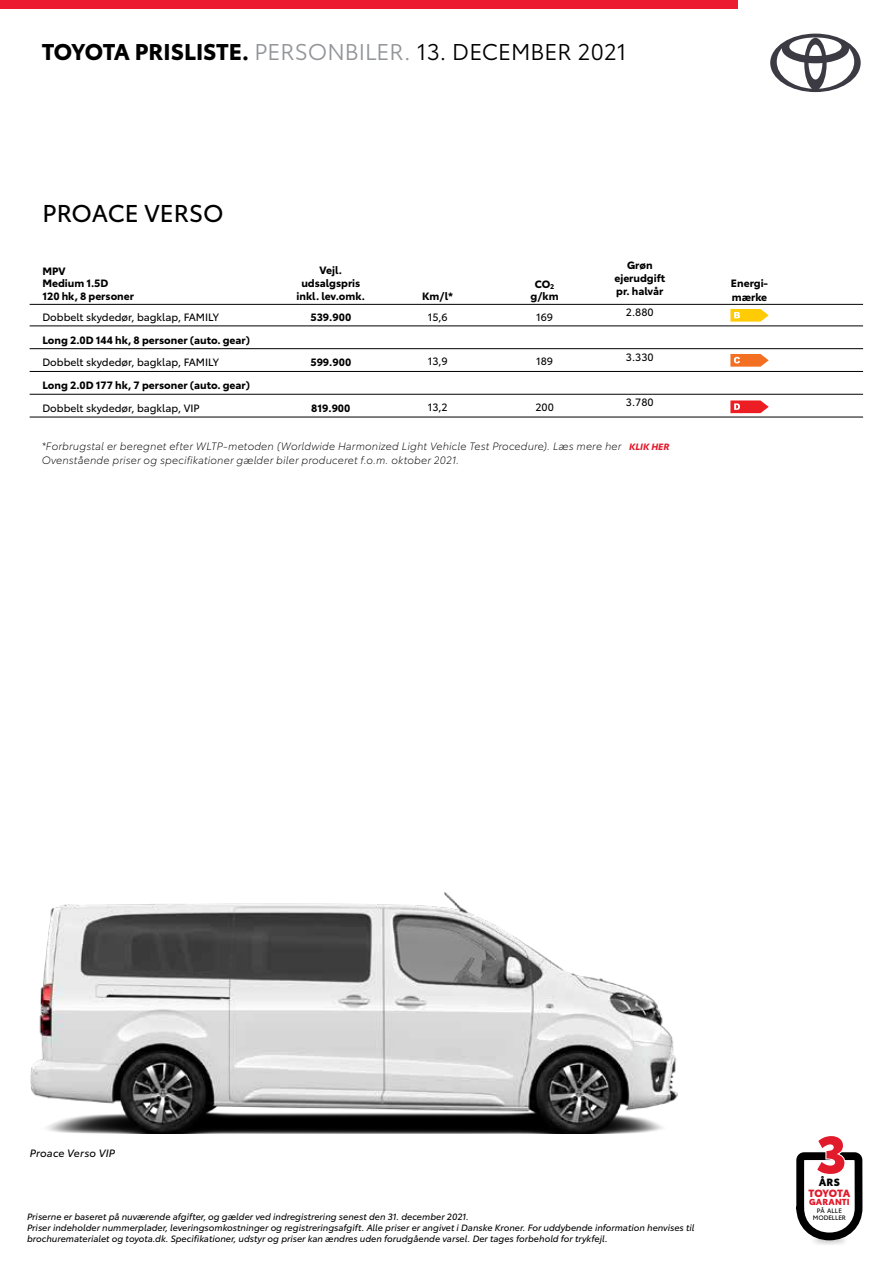
<style>
.page{position:relative;width:893px;height:1263px;background:#fff}
.page>*{position:absolute;margin:0;border:0;box-sizing:border-box;transform-origin:0 0}
.t1{font:900 51.9px "Toyota Type";color:#e11a2c}
.t2{font:24px "Toyota Type";color:#000}
.t3{font:700 22.5px "Toyota Type";color:#000}
.t4{font:700 10.5px/12.6px "Toyota Type";color:#000;text-align:center}
.t5{font:italic 300 10.5px/13.5px "Toyota Type";letter-spacing:.015em;color:#000}
.t6{font:10.5px "Toyota Type";color:#000}
.t7{font:italic 10.5px "Toyota Type";letter-spacing:.02em;color:#000}
.t8{font:900 10.35px "Toyota Type";letter-spacing:-.02em;color:#e11a2c}
.t9{font:900 10.35px "Toyota Type";color:#000}
.t10{font:italic 9px/10.8px "Toyota Type";color:#000}
.t11{font:italic 700 9px "Toyota Type";color:#e11a2c}
.t12{font:900 8.7px "Toyota Type";letter-spacing:.015em;color:#e11a2c}
.t13{font:6.3px/6.9px "Toyota Type";letter-spacing:-.01em;color:#000;text-align:center}
.s1{font-weight:400;color:#939598}
.s2{font-weight:400}
</style>
<div class="page">
<div style="left:809px;top:1234px;width:40px;height:12px;background:#f6f6f6"></div>
<svg style="left:796px;top:1152px;width:67px;height:92px"></svg>
<div style="left:0;top:0;width:738px;height:9px;background:#ed1b2f"></div>
<svg style="left:770px;top:34px;width:91px;height:58px"></svg>
<img style="left:30px;top:892px;width:648px;height:241px">
<hr style="left:30px;top:304px;width:833px;height:1px;background:#000">
<hr style="left:30px;top:325px;width:833px;height:1px;background:#000">
<hr style="left:30px;top:348px;width:833px;height:1px;background:#000">
<hr style="left:30px;top:371px;width:833px;height:1px;background:#000">
<hr style="left:30px;top:394px;width:833px;height:1px;background:#000">
<hr style="left:30px;top:417px;width:833px;height:1px;background:#000">
<svg style="left:730px;top:309px;width:39px;height:13px"></svg>
<svg style="left:730px;top:354px;width:39px;height:13px"></svg>
<svg style="left:730px;top:400px;width:39px;height:13px"></svg>
<h3 class="t3" style="left:42px;top:35px;width:587px">TOYOTA PRISLISTE. <span class="s1">PERSONBILER.</span> <span class="s2">13. DECEMBER 2021</span></h3>
<h2 class="t2" style="left:43px;top:195px;width:183px">PROACE VERSO</h2>
<p class="t4" style="left:42px;top:264px;width:93px;text-align:left">MPV<br>Medium 1.5D<br>120 hk, 8 personer</p>
<p class="t6" style="left:42px;top:309px;width:178px">Dobbelt skydedør, bagklap, FAMILY</p>
<p class="t4" style="left:42px;top:332px;width:209px">Long 2.0D 144 hk, 8 personer (auto. gear)</p>
<p class="t6" style="left:42px;top:355px;width:178px">Dobbelt skydedør, bagklap, FAMILY</p>
<p class="t4" style="left:42px;top:378px;width:209px">Long 2.0D 177 hk, 7 personer (auto. gear)</p>
<p class="t6" style="left:42px;top:400px;width:159px">Dobbelt skydedør, bagklap, VIP</p>
<p class="t4" style="left:297px;top:263px;width:70px">Vejl. udsalgspris inkl. lev.omk.</p>
<p class="t4" style="left:310px;top:310px;width:42px">539.900</p>
<p class="t4" style="left:310px;top:355px;width:42px">599.900</p>
<p class="t4" style="left:311px;top:401px;width:41px">819.900</p>
<p class="t4" style="left:614px;top:258px;width:52px">Grøn ejerudgift pr. halvår</p>
<p class="t6" style="left:626px;top:304px;width:29px">2.880</p>
<p class="t6" style="left:626px;top:349px;width:29px">3.330</p>
<p class="t6" style="left:626px;top:394px;width:29px">3.780</p>
<p class="t4" style="left:731px;top:276px;width:39px">Energi-</p>
<p class="t4" style="left:531px;top:277px;width:30px">CO<sub>2 </sub>g/km</p>
<p class="t6" style="left:536px;top:309px;width:19px">169</p>
<p class="t6" style="left:536px;top:353px;width:19px">189</p>
<p class="t6" style="left:535px;top:400px;width:20px">200</p>
<p class="t4" style="left:422px;top:289px;width:32px">Km/l*</p>
<p class="t4" style="left:732px;top:290px;width:37px">mærke</p>
<p class="t6" style="left:428px;top:309px;width:22px">15,6</p>
<p class="t6" style="left:428px;top:353px;width:22px">13,9</p>
<p class="t6" style="left:428px;top:399px;width:22px">13,2</p>
<p class="t5" style="left:42px;top:439px;width:581px">*Forbrugstal er beregnet efter WLTP-metoden (Worldwide Harmonized Light Vehicle Test Procedure). Læs mere her<br>Ovenstående priser og specifikationer gælder biler produceret f.o.m. oktober 2021.</p>
<p class="t11" style="left:629px;top:440px;width:42px">KLIK HER</p>
<p class="t7" style="left:30px;top:1145px;width:87px">Proace Verso VIP</p>
<p class="t10" style="left:27px;top:1211px;width:669px">Priserne er baseret på nuværende afgifter, og gælder ved indregistrering senest den 31. december 2021.<br>Priser indeholder nummerplader, leveringsomkostninger og registreringsafgift. Alle priser er angivet i Danske Kroner. For uddybende information henvises til brochurematerialet og toyota.dk. Specifikationer, udstyr og priser kan ændres uden forudgående varsel. Der tages forbehold for trykfejl.</p>
<h1 class="t1" style="left:816px;top:1114px;width:33px">3</h1>
<p class="t9" style="left:819px;top:1174px;width:22px">ÅRS</p>
<p class="t8" style="left:808px;top:1185px;width:43px">TOYOTA</p>
<p class="t12" style="left:809px;top:1195px;width:42px">GARANTI</p>
<p class="t13" style="left:813px;top:1207px;width:35px">PÅ ALLE<br>MODELLER</p>
</div>
